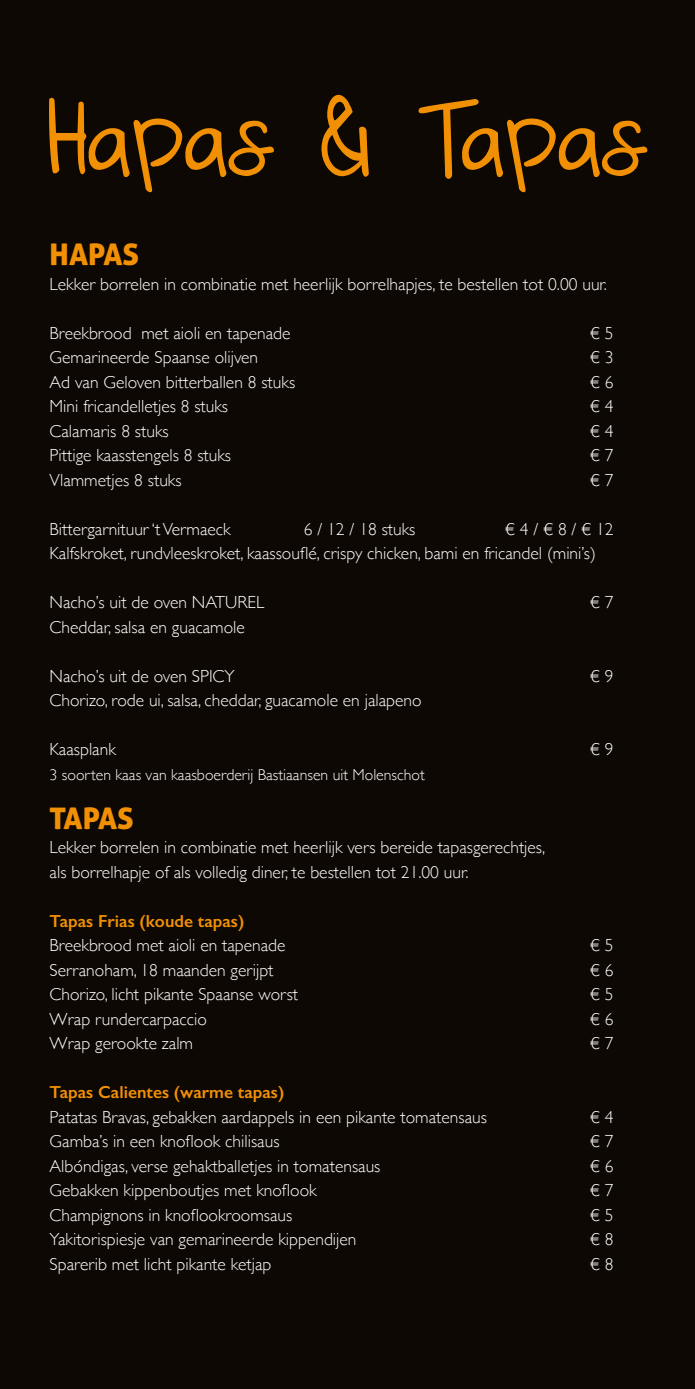
<style>
.page{position:relative;width:695px;height:1389px;background:#fff}
.page>*{position:absolute;margin:0;border:0;box-sizing:border-box;transform-origin:0 0}
.t1{font:96.77px "Beautiful Every Time";color:#f29005}
.t2{font:29.75px "Aller Display";color:#f29005}
.t3{font:300 17.5px "Gill Sans";color:#fff}
.t4{font:600 17.5px "Gill Sans";color:#f29005}
.t5{font:300 15.75px "Gill Sans";color:#fff}
</style>
<div class="page">
<div style="left:0;top:0;width:694px;height:1389px;background:#0d0803"></div>
<p class="t1" style="left:45px;top:83px;width:600px">Hapas &amp; Tapas</p>
<p class="t2" style="left:50px;top:235px;width:91px">HAPAS</p>
<p class="t3" style="left:50px;top:270px;width:558px">Lekker borrelen in combinatie met heerlijk borrelhapjes, te bestellen tot 0.00 uur.</p>
<p class="t3" style="left:50px;top:319px;width:242px">Breekbrood met aioli en tapenade</p>
<p class="t3" style="left:590px;top:319px;width:25px">€ 5</p>
<p class="t3" style="left:50px;top:343px;width:210px">Gemarineerde Spaanse olijven</p>
<p class="t3" style="left:590px;top:343px;width:25px">€ 3</p>
<p class="t3" style="left:50px;top:368px;width:247px">Ad van Geloven bitterballen 8 stuks</p>
<p class="t3" style="left:590px;top:368px;width:25px">€ 6</p>
<p class="t3" style="left:50px;top:392px;width:180px">Mini fricandelletjes 8 stuks</p>
<p class="t3" style="left:590px;top:392px;width:25px">€ 4</p>
<p class="t3" style="left:50px;top:417px;width:120px">Calamaris 8 stuks</p>
<p class="t3" style="left:590px;top:417px;width:25px">€ 4</p>
<p class="t3" style="left:50px;top:441px;width:183px">Pittige kaasstengels 8 stuks</p>
<p class="t3" style="left:590px;top:441px;width:25px">€ 7</p>
<p class="t3" style="left:50px;top:466px;width:133px">Vlammetjes 8 stuks</p>
<p class="t3" style="left:590px;top:466px;width:25px">€ 7</p>
<p class="t3" style="left:50px;top:515px;width:182px">Bittergarnituur ‘t Vermaeck</p>
<p class="t3" style="left:304px;top:515px;width:113px">6 / 12 / 18 stuks</p>
<p class="t3" style="left:505px;top:515px;width:110px">€ 4 / € 8 / € 12</p>
<p class="t3" style="left:50px;top:539px;width:547px">Kalfskroket, rundvleeskroket, kaassouflé, crispy chicken, bami en fricandel (mini’s)</p>
<p class="t3" style="left:50px;top:588px;width:216px">Nacho’s uit de oven NATUREL</p>
<p class="t3" style="left:590px;top:588px;width:25px">€ 7</p>
<p class="t3" style="left:50px;top:613px;width:197px">Cheddar, salsa en guacamole</p>
<p class="t3" style="left:50px;top:662px;width:186px">Nacho’s uit de oven SPICY</p>
<p class="t3" style="left:590px;top:662px;width:25px">€ 9</p>
<p class="t3" style="left:50px;top:686px;width:373px">Chorizo, rode ui, salsa, cheddar, guacamole en jalapeno</p>
<p class="t3" style="left:50px;top:735px;width:68px">Kaasplank</p>
<p class="t3" style="left:590px;top:735px;width:25px">€ 9</p>
<p class="t5" style="left:50px;top:762px;width:376px">3 soorten kaas van kaasboerderij Bastiaansen uit Molenschot</p>
<p class="t2" style="left:50px;top:799px;width:86px">TAPAS</p>
<p class="t3" style="left:50px;top:833px;width:497px">Lekker borrelen in combinatie met heerlijk vers bereide tapasgerechtjes,</p>
<p class="t3" style="left:50px;top:858px;width:420px">als borrelhapje of als volledig diner, te bestellen tot 21.00 uur.</p>
<p class="t4" style="left:50px;top:910px;width:196px">Tapas Frias (koude tapas)</p>
<p class="t3" style="left:50px;top:931px;width:237px">Breekbrood met aioli en tapenade</p>
<p class="t3" style="left:590px;top:931px;width:25px">€ 5</p>
<p class="t3" style="left:50px;top:956px;width:225px">Serranoham, 18 maanden gerijpt</p>
<p class="t3" style="left:590px;top:956px;width:25px">€ 6</p>
<p class="t3" style="left:50px;top:980px;width:250px">Chorizo, licht pikante Spaanse worst</p>
<p class="t3" style="left:590px;top:980px;width:25px">€ 5</p>
<p class="t3" style="left:50px;top:1005px;width:159px">Wrap rundercarpaccio</p>
<p class="t3" style="left:590px;top:1005px;width:25px">€ 6</p>
<p class="t3" style="left:50px;top:1029px;width:145px">Wrap gerookte zalm</p>
<p class="t3" style="left:590px;top:1029px;width:25px">€ 7</p>
<p class="t4" style="left:50px;top:1082px;width:236px">Tapas Calientes (warme tapas)</p>
<p class="t3" style="left:50px;top:1103px;width:439px">Patatas Bravas, gebakken aardappels in een pikante tomatensaus</p>
<p class="t3" style="left:590px;top:1103px;width:25px">€ 4</p>
<p class="t3" style="left:50px;top:1127px;width:231px">Gamba’s in een knoflook chilisaus</p>
<p class="t3" style="left:590px;top:1127px;width:25px">€ 7</p>
<p class="t3" style="left:50px;top:1152px;width:332px">Albóndigas, verse gehaktballetjes in tomatensaus</p>
<p class="t3" style="left:590px;top:1152px;width:25px">€ 6</p>
<p class="t3" style="left:50px;top:1176px;width:268px">Gebakken kippenboutjes met knoflook</p>
<p class="t3" style="left:590px;top:1176px;width:25px">€ 7</p>
<p class="t3" style="left:50px;top:1201px;width:244px">Champignons in knoflookroomsaus</p>
<p class="t3" style="left:590px;top:1201px;width:25px">€ 5</p>
<p class="t3" style="left:50px;top:1225px;width:308px">Yakitorispiesje van gemarineerde kippendijen</p>
<p class="t3" style="left:590px;top:1225px;width:25px">€ 8</p>
<p class="t3" style="left:50px;top:1250px;width:223px">Sparerib met licht pikante ketjap</p>
<p class="t3" style="left:590px;top:1250px;width:25px">€ 8</p>
</div>
